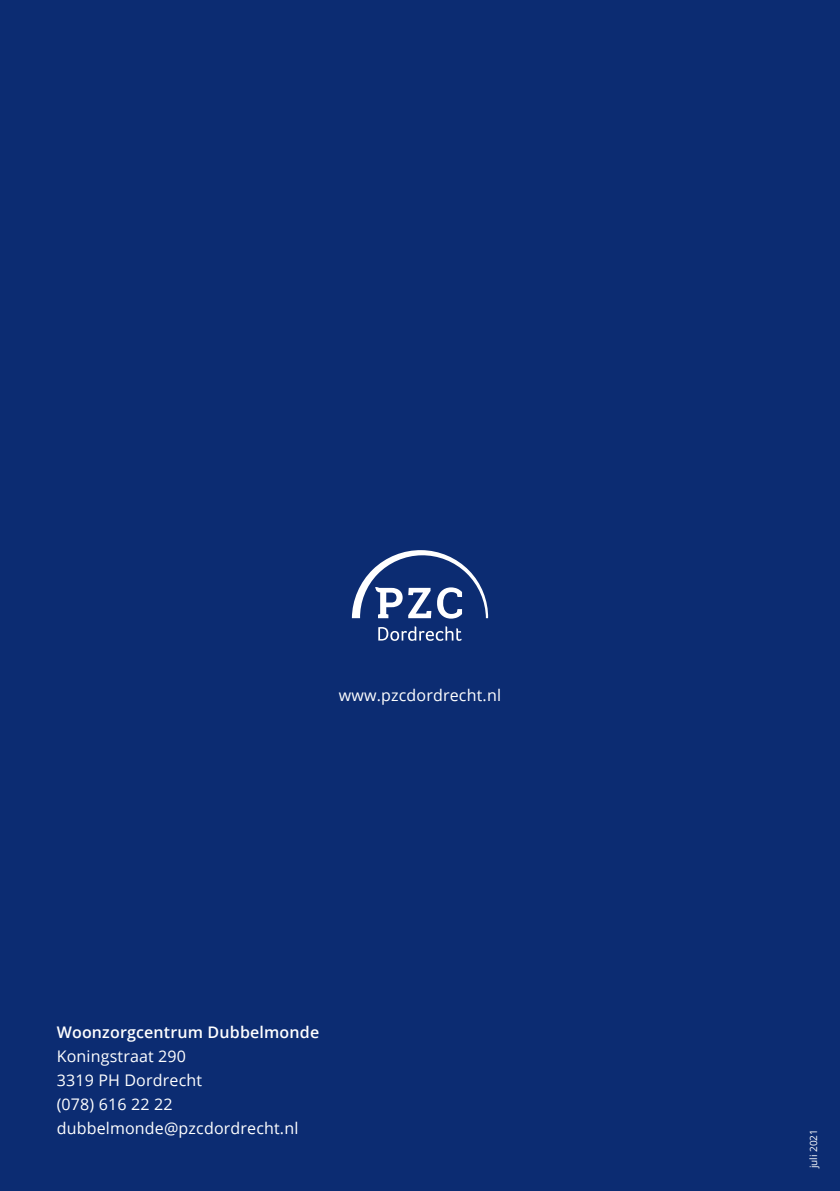
<style>
.page{position:relative;width:840px;height:1191px;background:#fff}
.page>*{position:absolute;margin:0;border:0;box-sizing:border-box;transform-origin:0 0}
.t1{font:16px/24px "Open Sans";letter-spacing:.01em;color:#fff}
.t2{font:600 16px "Open Sans";letter-spacing:.01em;color:#fff}
.t3{font:10px "Open Sans";color:#fff}
</style>
<div class="page">
<div style="left:0;top:0;width:839px;height:1191px;background:#0c2c72"></div>
<svg style="left:351px;top:550px;width:137px;height:68px"></svg>
<svg style="left:378px;top:626px;width:83px;height:15px"></svg>
<p class="t1" style="left:339px;top:682px;width:163px">www.pzcdordrecht.nl</p>
<p class="t2" style="left:57px;top:1021px;width:264px">Woonzorgcentrum Dubbelmonde</p>
<p class="t1" style="left:57px;top:1044px;width:243px">Koningstraat 290<br>3319 PH Dordrecht<br>(078) 616 22 22 dubbelmonde@pzcdordrecht.nl</p>
<p class="t3" style="left:806px;top:1168px;width:41px;rotate:-90deg">juli 2021</p>
</div>
